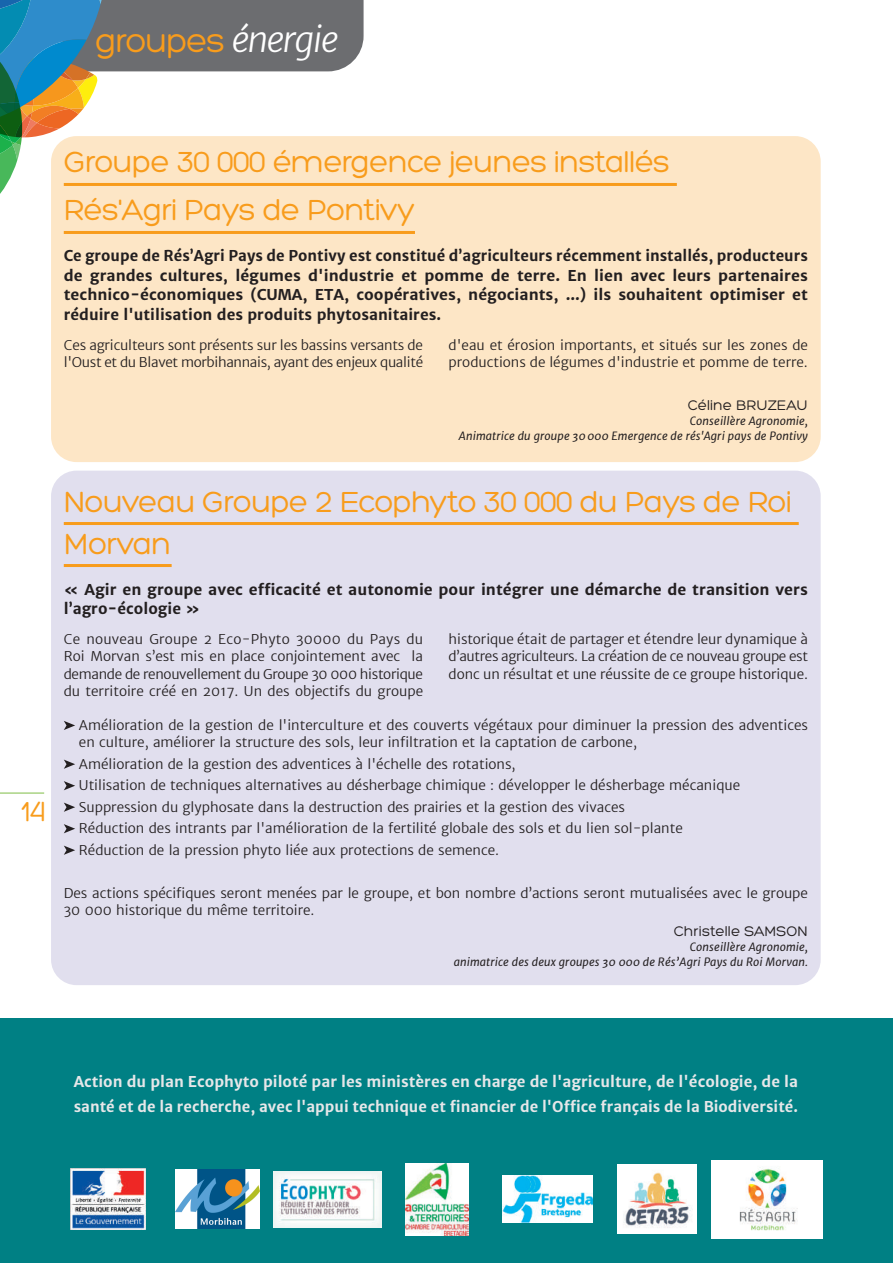
<style>
.page{position:relative;width:893px;height:1263px;background:#fff}
.page>*{position:absolute;margin:0;border:0;box-sizing:border-box;transform-origin:0 0}
.t1{font:34.8px "Hero";letter-spacing:-.04em;color:#f89c1c}
.t2{font:31.5px/48px "Hero";letter-spacing:-.03em;color:#f89c1c}
.t3{font:30px "Hero";color:#f89c1c}
.t4{font:700 15px/19.5px "Merriweather Sans";color:#231f20;text-align:justify}
.t5{font:700 15px/25.5px "Merriweather Sans";color:#e6e7e9}
.t6{font:15px "Hero";color:#231f20}
.t7{font:300 13.5px/17.2px "Merriweather Sans";color:#231f20}
.t8{font:italic 11.25px/15px "Merriweather Sans";letter-spacing:.01em;color:#231f20;text-align:right}
.s1{font-family:"Merriweather Sans";font-weight:300;font-style:italic;color:#fff}
</style>
<div class="page">
<hr style="left:0;top:792px;width:44px;height:2px;background:#a9d384">
<svg style="left:0;top:0;width:364px;height:194px"></svg>
<div style="left:51px;top:136px;width:770px;height:326px;background:#fde6c6;border-radius:26px"></div>
<div style="left:51px;top:471px;width:770px;height:514px;background:#e1dfee;border-radius:26px"></div>
<div style="left:0;top:1018px;width:893px;height:245px;background:#008084"></div>
<img style="left:70px;top:1169px;width:75px;height:60px">
<img style="left:274px;top:1171px;width:108px;height:56px">
<img style="left:502px;top:1176px;width:91px;height:46px">
<img style="left:712px;top:1160px;width:111px;height:78px">
<img style="left:176px;top:1169px;width:84px;height:60px">
<img style="left:406px;top:1163px;width:63px;height:72px">
<img style="left:618px;top:1165px;width:79px;height:68px">
<hr style="left:64px;top:183px;width:613px;height:3px;background:#f89c1c">
<hr style="left:64px;top:231px;width:351px;height:3px;background:#f89c1c">
<hr style="left:64px;top:522px;width:735px;height:3px;background:#f89c1c">
<hr style="left:64px;top:564px;width:108px;height:3px;background:#f89c1c">
<svg style="left:64px;top:721px;width:11px;height:9px"></svg>
<svg style="left:64px;top:759px;width:11px;height:10px"></svg>
<svg style="left:64px;top:781px;width:11px;height:9px"></svg>
<svg style="left:64px;top:802px;width:11px;height:10px"></svg>
<svg style="left:64px;top:824px;width:11px;height:9px"></svg>
<svg style="left:64px;top:845px;width:11px;height:10px"></svg>
<h1 class="t1" style="left:95px;top:23px;width:245px">groupes <span class="s1">énergie</span></h1>
<h3 class="t3" style="left:21px;top:795px;width:27px">14</h3>
<h2 class="t2" style="left:64px;top:138px;width:608px">Groupe 30 000 émergence jeunes installés<br>Rés'Agri Pays de Pontivy</h2>
<p class="t4" style="left:64px;top:246px;width:746px">Ce groupe de Rés’Agri Pays de Pontivy est constitué d’agriculteurs récemment installés, producteurs de grandes cultures, légumes d'industrie et pomme de terre. En lien avec leurs partenaires technico-économiques (CUMA, ETA, coopératives, négociants, ...) ils souhaitent optimiser et réduire l'utilisation des produits phytosanitaires.</p>
<p class="t7" style="left:64px;top:336px;width:361px">Ces agriculteurs sont présents sur les bassins versants de l'Oust et du Blavet morbihannais, ayant des enjeux qualité</p>
<p class="t7" style="left:449px;top:336px;width:361px">d'eau et érosion importants, et situés sur les zones de productions de légumes d'industrie et pomme de terre.</p>
<p class="t6" style="left:688px;top:397px;width:122px">Céline BRUZEAU</p>
<p class="t8" style="left:459px;top:413px;width:350px">Conseillère Agronomie,<br>Animatrice du groupe 30000 Emergence de rés'Agri pays de Pontivy</p>
<h2 class="t2" style="left:64px;top:480px;width:730px;line-height:42px">Nouveau Groupe 2 Ecophyto 30 000 du Pays de Roi<br>Morvan</h2>
<p class="t4" style="left:64px;top:579px;width:746px">« Agir en groupe avec efficacité et autonomie pour intégrer une démarche de transition vers l’agro-écologie »</p>
<p class="t7" style="left:64px;top:630px;width:361px;text-align:justify">Ce nouveau Groupe 2 Eco-Phyto 30000 du Pays du Roi Morvan s’est mis en place conjointement avec la demande de renouvellement du Groupe 30 000 historique du territoire créé en 2017. Un des objectifs du groupe</p>
<p class="t7" style="left:449px;top:630px;width:361px;text-align:justify">historique était de partager et étendre leur dynamique à d’autres agriculteurs. La création de ce nouveau groupe est donc un résultat et une réussite de ce groupe historique.</p>
<p class="t7" style="left:79px;top:716px;width:730px">Amélioration de la gestion de l'interculture et des couverts végétaux pour diminuer la pression des adventices en culture, améliorer la structure des sols, leur infiltration et la captation de carbone,</p>
<p class="t7" style="left:79px;top:753px;width:663px;line-height:21.5px">Amélioration de la gestion des adventices à l'échelle des rotations,<br>Utilisation de techniques alternatives au désherbage chimique : développer le désherbage mécanique Suppression du glyphosate dans la destruction des prairies et la gestion des vivaces<br>Réduction des intrants par l'amélioration de la fertilité globale des sols et du lien sol-plante Réduction de la pression phyto liée aux protections de semence.</p>
<p class="t7" style="left:64px;top:884px;width:746px">Des actions spécifiques seront menées par le groupe, et bon nombre d’actions seront mutualisées avec le groupe<br>30 000 historique du même territoire.</p>
<p class="t6" style="left:674px;top:923px;width:135px">Christelle SAMSON</p>
<p class="t8" style="left:454px;top:939px;width:356px">Conseillère Agronomie,<br>animatrice des deux groupes 30 000 de Rés’Agri Pays du Roi Morvan.</p>
<p class="t5" style="left:74px;top:1068px;width:726px">Action du plan Ecophyto piloté par les ministères en charge de l'agriculture, de l'écologie, de la santé et de la recherche, avec l'appui technique et financier de l'Office français de la Biodiversité.</p>
</div>
